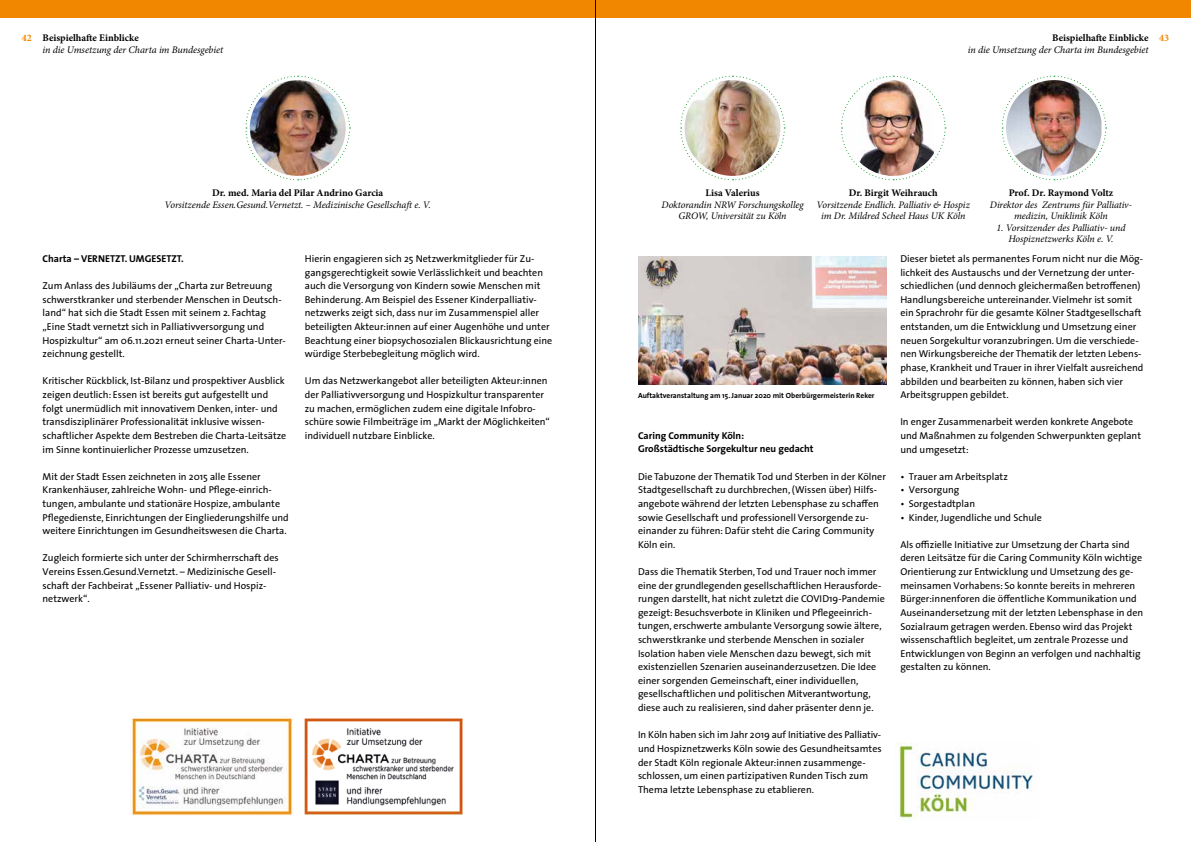
<style>
.page{position:relative;width:1191px;height:842px;background:#fff}
.page>*{position:absolute;margin:0;border:0;box-sizing:border-box;transform-origin:0 0}
.t1{font:700 10.1px "Minion Pro";color:#000}
.t2{font:italic 10.1px "Minion Pro";letter-spacing:-.005em;color:#000}
.t3{font:10px/13.6px "The Sans";color:#000}
.t4{font:italic 10px/11.5px "Minion Pro";letter-spacing:-.01em;color:#000;text-align:center}
.t5{font:700 10px/13.6px "The Sans";color:#000}
.t6{font:700 10px "Minion Pro";color:#f18700}
.t7{font:700 7.5px "The Sans";color:#000}
</style>
<div class="page">
<div style="left:0;top:0;width:595px;height:17px;background:#f18700"></div>
<div style="left:595px;top:0;width:596px;height:17px;background:#f18700"></div>
<hr style="left:595px;top:0;width:1px;height:842px;background:#000">
<svg style="left:245px;top:75px;width:105px;height:106px"></svg>
<img style="left:250px;top:80px;width:96px;height:96px;border-radius:48px">
<img style="left:638px;top:256px;width:248px;height:128px">
<img style="left:897px;top:742px;width:136px;height:76px">
<img style="left:304px;top:718px;width:159px;height:97px">
<svg style="left:680px;top:75px;width:105px;height:106px"></svg>
<img style="left:684px;top:80px;width:96px;height:96px;border-radius:48px">
<svg style="left:841px;top:75px;width:105px;height:106px"></svg>
<div style="left:845px;top:80px;width:96px;height:96px;background:#fff;border-radius:50%"></div>
<img style="left:848px;top:80px;width:86px;height:96px">
<svg style="left:1001px;top:75px;width:105px;height:106px"></svg>
<img style="left:1006px;top:80px;width:95px;height:96px">
<img style="left:131px;top:716px;width:162px;height:99px">
<p class="t1" style="left:43px;top:31px;width:98px">Beispielhafte Einblicke</p>
<p class="t2" style="left:43px;top:43px;width:182px">in die Umsetzung der Charta im Bundesgebiet</p>
<p class="t1" style="left:1052px;top:31px;width:98px">Beispielhafte Einblicke</p>
<p class="t2" style="left:967px;top:43px;width:182px">in die Umsetzung der Charta im Bundesgebiet</p>
<p class="t6" style="left:22px;top:31px;width:11px">42</p>
<p class="t6" style="left:1159px;top:31px;width:11px">43</p>
<p class="t1" style="left:212px;top:186px;width:173px">Dr. med. Maria del Pilar Andrino Garcia</p>
<p class="t4" style="left:165px;top:199px;width:268px">Vorsitzende Essen.Gesund.Vernetzt. – Medizinische Gesellschaft e. V.</p>
<p class="t5" style="left:43px;top:251px;width:143px">Charta – VERNETZT. UMGESETZT.</p>
<p class="t3" style="left:43px;top:279px;width:245px">Zum Anlass des Jubiläums der „Charta zur Betreuung schwerstkranker und sterbender Menschen in Deutsch&shy;land“ hat sich die Stadt Essen mit seinem 2. Fachtag „Eine Stadt vernetzt sich in Palliativversorgung und Hospizkultur“ am 06.11.2021 erneut seiner Charta-Unter&shy;zeichnung gestellt.</p>
<p class="t3" style="left:43px;top:374px;width:245px">Kritischer Rückblick, Ist-Bilanz und prospektiver Ausblick zeigen deutlich: Essen ist bereits gut aufgestellt und folgt unermüdlich mit innovativem Denken, inter- und transdisziplinärer Professionalität inklusive wissen&shy;schaftlicher Aspekte dem Bestreben die Charta-Leitsätze im Sinne kontinuierlicher Prozesse umzusetzen.</p>
<p class="t3" style="left:43px;top:469px;width:248px">Mit der Stadt Essen zeichneten in 2015 alle Essener Krankenhäuser, zahlreiche Wohn- und Pflege-einrich&shy;tungen, ambulante und stationäre Hospize, ambulante Pflegedienste, Einrichtungen der Eingliederungshilfe und weitere Einrichtungen im Gesundheitswesen die Charta.</p>
<p class="t3" style="left:43px;top:551px;width:238px">Zugleich formierte sich unter der Schirmherrschaft des Vereins Essen.Gesund.Vernetzt. – Medizinische Gesell&shy;schaft der Fachbeirat „Essener Palliativ- und Hospiz&shy;netzwerk“.</p>
<p class="t3" style="left:305px;top:251px;width:249px">Hierin engagieren sich 25 Netzwerkmitglieder für Zu&shy;gangsgerechtigkeit sowie Verlässlichkeit und beachten auch die Versorgung von Kindern sowie Menschen mit Behinderung. Am Beispiel des Essener Kinderpalliativ&shy;netzwerks zeigt sich, dass nur im Zusammenspiel aller beteiligten Akteur:innen auf einer Augenhöhe und unter Beachtung einer biopsychosozialen Blickausrichtung eine würdige Sterbebegleitung möglich wird.</p>
<p class="t3" style="left:305px;top:374px;width:247px">Um das Netzwerkangebot aller beteiligten Akteur:innen der Palliativversorgung und Hospizkultur transparenter zu machen, ermöglichen zudem eine digitale Infobro&shy;schüre sowie Filmbeiträge im „Markt der Möglichkeiten“ individuell nutzbare Einblicke.</p>
<p class="t1" style="left:705px;top:186px;width:56px">Lisa Valerius</p>
<p class="t4" style="left:661px;top:199px;width:144px">Doktorandin NRW Forschungskolleg<br>GROW, Universität zu Köln</p>
<p class="t1" style="left:848px;top:186px;width:90px">Dr. Birgit Weihrauch</p>
<p class="t4" style="left:816px;top:199px;width:155px">Vorsitzende Endlich. Palliativ &amp; Hospiz im Dr. Mildred Scheel Haus UK Köln</p>
<p class="t1" style="left:1008px;top:186px;width:106px">Prof. Dr. Raymond Voltz</p>
<p class="t4" style="left:990px;top:199px;width:144px">Direktor des Zentrums für Palliativ&shy;medizin, Uniklinik Köln</p>
<p class="t4" style="left:996px;top:222px;width:130px">1. Vorsitzender des Palliativ- und<br>Hospiznetzwerks Köln e. V.</p>
<p class="t7" style="left:638px;top:389px;width:238px">Auftaktveranstaltung am 15. Januar 2020 mit Oberbürgermeisterin Reker</p>
<p class="t5" style="left:638px;top:428px;width:177px">Caring Community Köln:<br>Großstädtische Sorgekultur neu gedacht</p>
<p class="t3" style="left:638px;top:469px;width:249px">Die Tabuzone der Thematik Tod und Sterben in der Kölner Stadtgesellschaft zu durchbrechen, (Wissen über) Hilfs&shy;angebote während der letzten Lebensphase zu schaffen sowie Gesellschaft und professionell Versorgende zu&shy;einander zu führen: Dafür steht die Caring Community Köln ein.</p>
<p class="t3" style="left:638px;top:564px;width:248px">Dass die Thematik Sterben, Tod und Trauer noch immer eine der grundlegenden gesellschaftlichen Herausforde&shy;rungen darstellt, hat nicht zuletzt die COVID19-Pandemie gezeigt: Besuchsverbote in Kliniken und Pflegeeinrich&shy;tungen, erschwerte ambulante Versorgung sowie ältere, schwerstkranke und sterbende Menschen in sozialer Isolation haben viele Menschen dazu bewegt, sich mit existenziellen Szenarien auseinanderzusetzen. Die Idee einer sorgenden Gemeinschaft, einer individuellen, gesellschaftlichen und politischen Mitverantwortung, diese auch zu realisieren, sind daher präsenter denn je.</p>
<p class="t3" style="left:638px;top:728px;width:245px">In Köln haben sich im Jahr 2019 auf Initiative des Palliativ&shy;und Hospiznetzwerks Köln sowie des Gesundheitsamtes der Stadt Köln regionale Akteur:innen zusammenge&shy;schlossen, um einen partizipativen Runden Tisch zum Thema letzte Lebensphase zu etablieren.</p>
<p class="t3" style="left:900px;top:251px;width:245px">Dieser bietet als permanentes Forum nicht nur die Mög&shy;lichkeit des Austauschs und der Vernetzung der unter&shy;schiedlichen (und dennoch gleichermaßen betroffenen)<br>Handlungsbereiche untereinander. Vielmehr ist somit ein Sprachrohr für die gesamte Kölner Stadtgesellschaft entstanden, um die Entwicklung und Umsetzung einer neuen Sorgekultur voranzubringen. Um die verschiede&shy;nen Wirkungsbereiche der Thematik der letzten Lebens&shy;phase, Krankheit und Trauer in ihrer Vielfalt ausreichend abbilden und bearbeiten zu können, haben sich vier Arbeitsgruppen gebildet.</p>
<p class="t3" style="left:900px;top:415px;width:242px">In enger Zusammenarbeit werden konkrete Angebote und Maßnahmen zu folgenden Schwerpunkten geplant und umgesetzt:</p>
<p class="t3" style="left:900px;top:469px;width:109px">• Trauer am Arbeitsplatz</p>
<p class="t3" style="left:900px;top:483px;width:61px">• Versorgung</p>
<p class="t3" style="left:900px;top:496px;width:76px">• Sorgestadtplan</p>
<p class="t3" style="left:900px;top:510px;width:143px">• Kinder, Jugendliche und Schule</p>
<p class="t3" style="left:900px;top:537px;width:244px">Als offizielle Initiative zur Umsetzung der Charta sind deren Leitsätze für die Caring Community Köln wichtige Orientierung zur Entwicklung und Umsetzung des ge&shy;meinsamen Vorhabens: So konnte bereits in mehreren Bürger:innenforen die öffentliche Kommunikation und Auseinandersetzung mit der letzten Lebensphase in den Sozialraum getragen werden. Ebenso wird das Projekt wissenschaftlich begleitet, um zentrale Prozesse und Entwicklungen von Beginn an verfolgen und nachhaltig gestalten zu können.</p>
</div>
